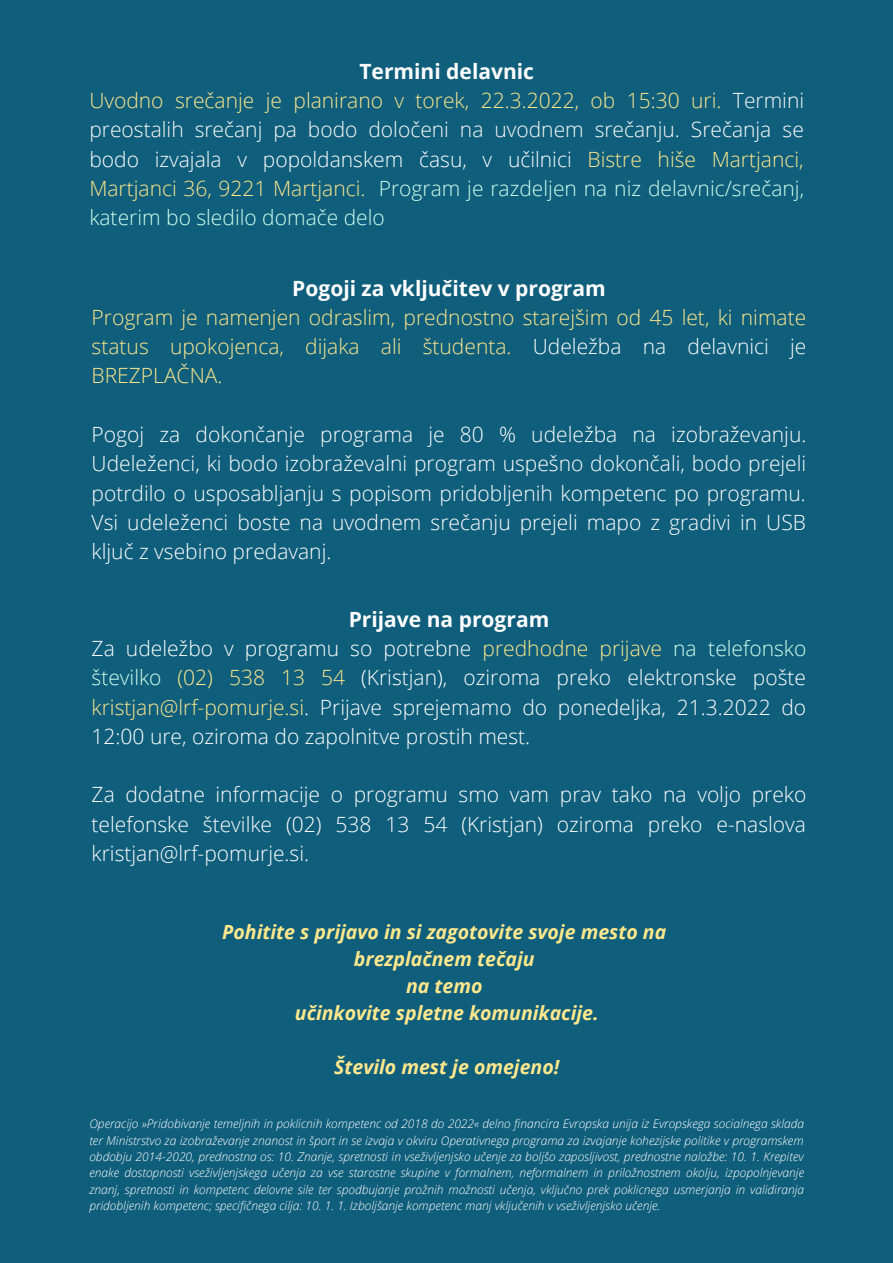
<style>
.page{position:relative;width:893px;height:1263px;background:#0f5e7b}
.page>*{position:absolute;margin:0;border:0;box-sizing:border-box;transform-origin:0 0}
.t1{font:300 21px/29.2px "Open Sans";color:#fff;text-align:justify}
.t2{font:300 21px/29.2px "Open Sans";color:#ffe88d;text-align:justify}
.t3{font:700 21px "Open Sans";color:#fff}
.t4{font:italic 700 19.5px "Open Sans";color:#ffe88d}
.t5{font:italic 300 12px/16.4px "Open Sans";color:#fff;text-align:justify}
.s1{color:#fbfbfa}
.s2{color:#fff}
.s3{color:#cfffee}
.s4{color:#ffe88d}
</style>
<div class="page">
<p class="t3" style="left:359px;top:56px;width:176px">Termini delavnic</p>
<p class="t2" style="left:89px;top:85px;width:716px">Uvodno srečanje je planirano v torek, 22.3.2022, ob 15:30 uri. <span class="s1">Termini preostalih srečanj pa bodo določeni na uvodnem srečanju.</span> <span class="s2">Srečanja se bodo izvajala v popoldanskem času, v učilnici</span> Bistre hiše Martjanci, Martjanci 36, 9221 Martjanci. <span class="s3">Program je razdeljen na niz delavnic/srečanj, katerim bo sledilo domače delo</span></p>
<p class="t3" style="left:292px;top:273px;width:315px">Pogoji za vključitev v program</p>
<p class="t2" style="left:92px;top:302px;width:716px">Program je namenjen odraslim, prednostno starejšim od 45 let, ki nimate status upokojenca, dijaka ali študenta. <span class="s2">Udeležba na delavnici je </span>BREZPLAČNA.</p>
<p class="t1" style="left:92px;top:419px;width:716px">Pogoj za dokončanje programa je 80 % udeležba na izobraževanju.<br>Udeleženci, ki bodo izobraževalni program uspešno dokončali, bodo prejeli potrdilo o usposabljanju s popisom pridobljenih kompetenc po programu.<br>Vsi udeleženci boste na uvodnem srečanju prejeli mapo z gradivi in USB ključ z vsebino predavanj.</p>
<p class="t3" style="left:349px;top:604px;width:202px">Prijave na program</p>
<p class="t1" style="left:92px;top:633px;width:716px">Za udeležbo v programu so potrebne <span class="s4">predhodne prijave</span> <span class="s3">na telefonsko številko</span> <span class="s4">(02) 538 13 54</span> (Kristjan), oziroma preko elektronske pošte <span class="s4">kristjan@lrf-pomurje.si</span>. Prijave sprejemamo do ponedeljka, 21.3.2022 do 12:00 ure, oziroma do zapolnitve prostih mest.</p>
<p class="t1" style="left:92px;top:779px;width:716px">Za dodatne informacije o programu smo vam prav tako na voljo preko telefonske številke (02) 538 13 54 (Kristjan) oziroma preko e-naslova kristjan@lrf-pomurje.si.</p>
<p class="t4" style="left:222px;top:918px;width:445px">Pohitite s prijavo in si zagotovite svoje mesto na</p>
<p class="t4" style="left:354px;top:945px;width:182px">brezplačnem tečaju</p>
<p class="t4" style="left:406px;top:972px;width:78px">na temo</p>
<p class="t4" style="left:295px;top:999px;width:305px">učinkovite spletne komunikacije.</p>
<p class="t4" style="left:334px;top:1053px;width:227px">Število mest je omejeno!</p>
<p class="t5" style="left:89px;top:1115px;width:716px">Operacijo »Pridobivanje temeljnih in poklicnih kompetenc od 2018 do 2022« delno financira Evropska unija iz Evropskega socialnega sklada ter Ministrstvo za izobraževanje znanost in šport in se izvaja v okviru Operativnega programa za izvajanje kohezijske politike v programskem obdobju 2014-2020, prednostna os: 10. Znanje, spretnosti in vseživljenjsko učenje za boljšo zaposljivost, prednostne naložbe: 10. 1. Krepitev enake dostopnosti vseživljenjskega učenja za vse starostne skupine v formalnem, neformalnem in priložnostnem okolju, izpopolnjevanje znanj, spretnosti in kompetenc delovne sile ter spodbujanje prožnih možnosti učenja, vključno prek poklicnega usmerjanja in validiranja pridobljenih kompetenc; specifičnega cilja: 10. 1. 1. Izboljšanje kompetenc manj vključenih v vseživljenjsko učenje.</p>
</div>
